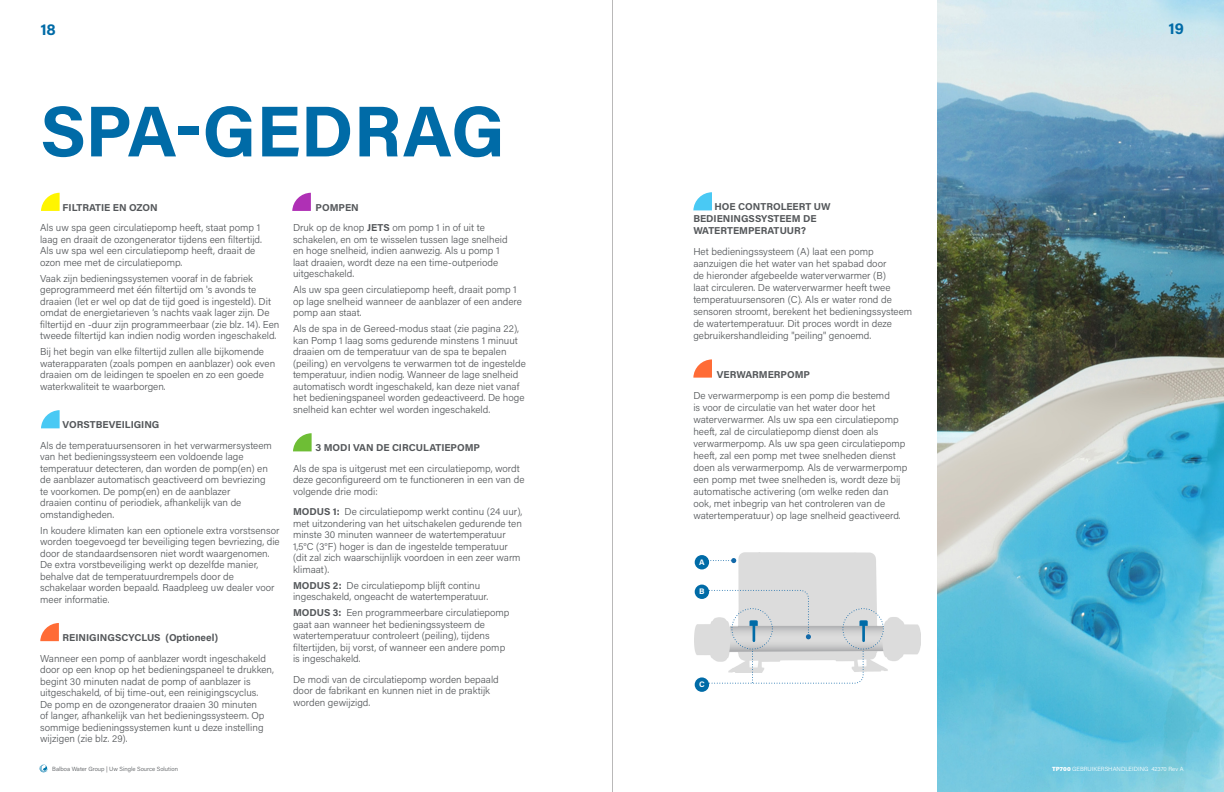
<style>
.page{position:relative;width:1224px;height:792px;background:#fff}
.page>*{position:absolute;margin:0;border:0;box-sizing:border-box;transform-origin:0 0}
.t1{font:700 72px "Acumin Pro";letter-spacing:-.005em;color:#006ba7}
.t2{font:700 16px "Acumin Pro";color:#006ba7}
.t3{font:300 10px/11.5px "Acumin Pro";color:#54575a}
.t4{font:700 10px/12px "Acumin Pro";color:#54575a}
.t5{font:700 8px "Acumin Pro";color:#fff}
.t6{font:300 6px "Acumin Pro";color:#54575a}
.t7{font:300 6px "Acumin Pro";color:#fff}
.s1{font-weight:700}
.s2{font-weight:900}
</style>
<div class="page">
<img style="left:937px;top:0;width:287px;height:792px">
<svg style="left:41px;top:193px;width:19px;height:18px"></svg>
<svg style="left:40px;top:623px;width:19px;height:18px"></svg>
<svg style="left:41px;top:410px;width:19px;height:18px"></svg>
<svg style="left:292px;top:193px;width:19px;height:18px"></svg>
<svg style="left:293px;top:433px;width:19px;height:18px"></svg>
<hr style="left:613px;top:0;width:1px;height:792px;background:#231f20">
<svg style="left:693px;top:192px;width:19px;height:18px"></svg>
<svg style="left:693px;top:359px;width:19px;height:19px"></svg>
<img style="left:694px;top:552px;width:227px;height:119px">
<div style="left:842px;top:608px;width:42px;height:41px;border:1px dashed #1269a9;border-radius:50%"></div>
<svg style="left:708px;top:558px;width:28px;height:5px"></svg>
<svg style="left:703px;top:590px;width:180px;height:94px"></svg>
<div style="left:695px;top:555px;width:14px;height:14px;background:#006ba7;border-radius:50%"></div>
<div style="left:695px;top:585px;width:14px;height:14px;background:#006ba7;border-radius:50%"></div>
<div style="left:695px;top:677px;width:14px;height:15px;background:#006ba7;border-radius:50%"></div>
<h2 class="t2" style="left:40px;top:18px;width:17px">18</h2>
<p class="t1" style="left:40px;top:81px;width:466px">SPA-GEDRAG</p>
<p class="t4" style="left:63px;top:201px;width:97px">FILTRATIE EN OZON</p>
<p class="t3" style="left:40px;top:222px;width:223px">Als uw spa geen circulatiepomp heeft, staat pomp 1 laag en draait de ozongenerator tijdens een filtertijd.<br>Als uw spa wel een circulatiepomp heeft, draait de ozon mee met de circulatiepomp.</p>
<p class="t3" style="left:40px;top:272px;width:241px">Vaak zijn bedieningssystemen vooraf in de fabriek geprogrammeerd met één filtertijd om 's avonds te draaien (let er wel op dat de tijd goed is ingesteld). Dit omdat de energietarieven ‘s nachts vaak lager zijn. De filtertijd en -duur zijn programmeerbaar (zie blz. 14). Een tweede filtertijd kan indien nodig worden ingeschakeld.</p>
<p class="t3" style="left:40px;top:346px;width:237px">Bij het begin van elke filtertijd zullen alle bijkomende waterapparaten (zoals pompen en aanblazer) ook even draaien om de leidingen te spoelen en zo een goede waterkwaliteit te waarborgen.</p>
<p class="t4" style="left:63px;top:418px;width:98px">VORSTBEVEILIGING</p>
<p class="t3" style="left:40px;top:439px;width:233px">Als de temperatuursensoren in het verwarmersysteem van het bedieningssysteem een voldoende lage temperatuur detecteren, dan worden de pomp(en) en de aanblazer automatisch geactiveerd om bevriezing te voorkomen. De pomp(en) en de aanblazer<br>draaien continu of periodiek, afhankelijk van de omstandigheden.</p>
<p class="t3" style="left:40px;top:524px;width:241px">In koudere klimaten kan een optionele extra vorstsensor worden toegevoegd ter beveiliging tegen bevriezing, die door de standaardsensoren niet wordt waargenomen.<br>De extra vorstbeveiliging werkt op dezelfde manier, behalve dat de temperatuurdrempels door de schakelaar worden bepaald. Raadpleeg uw dealer voor meer informatie.</p>
<p class="t4" style="left:63px;top:631px;width:157px">REINIGINGSCYCLUS (Optioneel)</p>
<p class="t3" style="left:40px;top:652px;width:235px">Wanneer een pomp of aanblazer wordt ingeschakeld door op een knop op het bedieningspaneel te drukken, begint 30 minuten nadat de pomp of aanblazer is uitgeschakeld, of bij time-out, een reinigingscyclus.<br>De pomp en de ozongenerator draaien 30 minuten<br>of langer, afhankelijk van het bedieningssysteem. Op sommige bedieningssystemen kunt u deze instelling wijzigen (zie blz. 29).</p>
<p class="t6" style="left:52px;top:765px;width:127px">Balboa Water Group | Uw Single Source Solution</p>
<p class="t4" style="left:316px;top:201px;width:45px">POMPEN</p>
<p class="t3" style="left:293px;top:222px;width:216px">Druk op de knop <span class="s1">JETS</span> om pomp 1 in of uit te schakelen, en om te wisselen tussen lage snelheid en hoge snelheid, indien aanwezig. Als u pomp 1 laat draaien, wordt deze na een time-outperiode uitgeschakeld.</p>
<p class="t3" style="left:293px;top:284px;width:230px">Als uw spa geen circulatiepomp heeft, draait pomp 1 op lage snelheid wanneer de aanblazer of een andere pomp aan staat.</p>
<p class="t3" style="left:293px;top:323px;width:234px">Als de spa in de Gereed-modus staat (zie pagina 22), kan Pomp 1 laag soms gedurende minstens 1 minuut draaien om de temperatuur van de spa te bepalen (peiling) en vervolgens te verwarmen tot de ingestelde temperatuur, indien nodig. Wanneer de lage snelheid automatisch wordt ingeschakeld, kan deze niet vanaf het bedieningspaneel worden gedeactiveerd. De hoge snelheid kan echter wel worden ingeschakeld.</p>
<p class="t4" style="left:316px;top:441px;width:166px">3 MODI VAN DE CIRCULATIEPOMP</p>
<p class="t3" style="left:293px;top:462px;width:233px">Als de spa is uitgerust met een circulatiepomp, wordt deze geconfigureerd om te functioneren in een van de volgende drie modi:</p>
<p class="t3" style="left:293px;top:506px;width:231px"><span class="s1">MODUS 1:</span> De circulatiepomp werkt continu (24 uur), met uitzondering van het uitschakelen gedurende ten minste 30 minuten wanneer de watertemperatuur 1,5°C (3°F) hoger is dan de ingestelde temperatuur (dit zal zich waarschijnlijk voordoen in een zeer warm klimaat).</p>
<p class="t3" style="left:293px;top:579px;width:197px"><span class="s1">MODUS 2:</span> De circulatiepomp blijft continu ingeschakeld, ongeacht de watertemperatuur.</p>
<p class="t3" style="left:293px;top:607px;width:218px"><span class="s1">MODUS 3:</span> Een programmeerbare circulatiepomp gaat aan wanneer het bedieningssysteem de watertemperatuur controleert (peiling), tijdens filtertijden, bij vorst, of wanneer een andere pomp is ingeschakeld.</p>
<p class="t3" style="left:293px;top:673px;width:207px">De modi van de circulatiepomp worden bepaald door de fabrikant en kunnen niet in de praktijk worden gewijzigd.</p>
<p class="t4" style="left:693px;top:200px;width:139px;text-indent:21px">HOE CONTROLEERT UW<br>BEDIENINGSSYSTEEM DE<br>WATERTEMPERATUUR?</p>
<p class="t3" style="left:693px;top:246px;width:220px;line-height:12px">Het bedieningssysteem (A) laat een pomp aanzuigen die het water van het spabad door<br>de hieronder afgebeelde waterverwarmer (B)<br>laat circuleren. De waterverwarmer heeft twee temperatuursensoren (C). Als er water rond de sensoren stroomt, berekent het bedieningssysteem de watertemperatuur. Dit proces wordt in deze gebruikershandleiding "peiling" genoemd.</p>
<p class="t4" style="left:717px;top:368px;width:95px">VERWARMERPOMP</p>
<p class="t3" style="left:693px;top:389px;width:215px;line-height:12px">De verwarmerpomp is een pomp die bestemd<br>is voor de circulatie van het water door het waterverwarmer. Als uw spa een circulatiepomp heeft, zal de circulatiepomp dienst doen als verwarmerpomp. Als uw spa geen circulatiepomp heeft, zal een pomp met twee snelheden dienst doen als verwarmerpomp. Als de verwarmerpomp een pomp met twee snelheden is, wordt deze bij automatische activering (om welke reden dan ook, met inbegrip van het controleren van de watertemperatuur) op lage snelheid geactiveerd.</p>
<p class="t5" style="left:699px;top:556px;width:7px">A</p>
<p class="t5" style="left:699px;top:586px;width:7px">B</p>
<p class="t5" style="left:699px;top:679px;width:7px">C</p>
<h2 class="t2" style="left:1168px;top:17px;width:17px">19</h2>
<p class="t7" style="left:1052px;top:765px;width:133px"><span class="s2">TP700</span> GEBRUIKERSHANDLEIDING 42370 Rev A</p>
</div>
